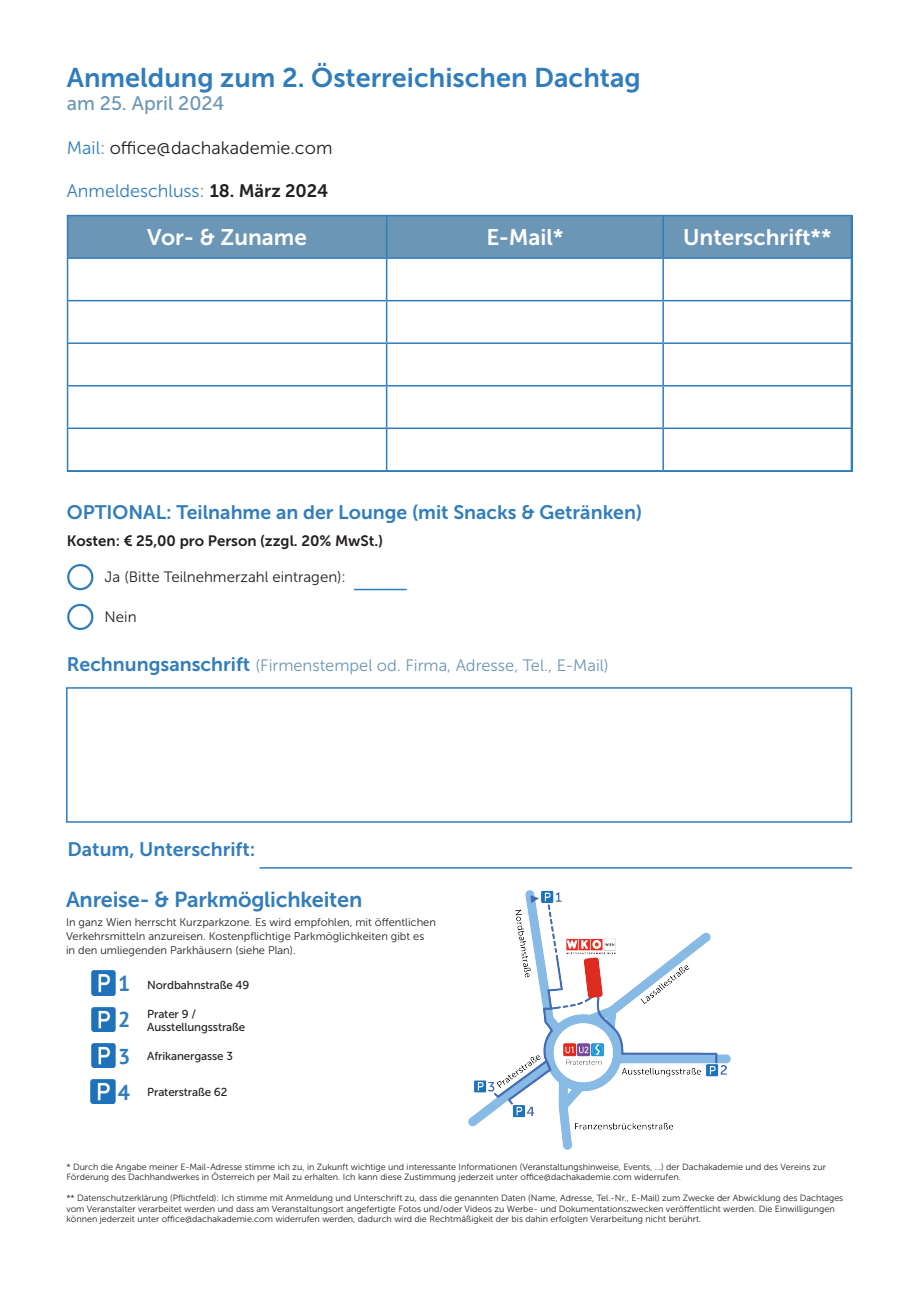
<style>
.page{position:relative;width:919px;height:1289px;background:#fff}
.page>*{position:absolute;margin:0;border:0;box-sizing:border-box;transform-origin:0 0}
.t1{font:27px "Museo Sans 700";color:#317dbb}
.t2{font:22.5px "Museo Sans 700";color:#fff}
.t3{font:21.6px "Museo Sans 700";letter-spacing:-.01em;color:#317dbb}
.t4{font:700 21.45px/36.3px "PT Sans";color:#317dbb;text-align:justify}
.t5{font:19.5px "Museo Sans 700";color:#317dbb}
.t6{font:19.5px "Museo Sans 500";color:#6c96b6}
.t7{font:18px "Museo Sans 300";color:#231f20}
.t8{font:18px "Museo Sans 300";color:#317dbb}
.t9{font:16.5px "Museo Sans 300";color:#6c96b6}
.t10{font:15px "Museo Sans 700";color:#231f20}
.t11{font:15px "Museo Sans 300";color:#231f20}
.t12{font:11.55px/13px "Museo Sans 500";letter-spacing:-.01em;color:#231f20}
.t13{font:11.1px/14px "Museo Sans 300";color:#231f20}
.t14{font:9px/10.5px "Museo Sans 300";color:#231f20}
.s1{color:#317dbb}
.s2{font-family:"Museo Sans 700";color:#231f20}
.s3{font-family:"Museo Sans 700";font-size:19.5px;color:#317dbb}
.s4{font-family:"PT Sans";font-weight:700;font-size:21.45px;color:#317dbb}
</style>
<div class="page">
<div style="left:68px;top:216px;width:782px;height:41px;background:#6c96b6"></div>
<svg style="left:68px;top:259px;width:782px;height:211px"></svg>
<hr style="left:67px;top:259px;width:1px;height:41px;background:#317dbb">
<hr style="left:386px;top:259px;width:1px;height:41px;background:#317dbb">
<hr style="left:662px;top:259px;width:2px;height:41px;background:#317dbb">
<hr style="left:850px;top:259px;width:2px;height:41px;background:#317dbb">
<hr style="left:67px;top:300px;width:319px;height:1px;background:#317dbb">
<hr style="left:67px;top:301px;width:1px;height:41px;background:#317dbb">
<hr style="left:386px;top:300px;width:277px;height:1px;background:#317dbb">
<hr style="left:386px;top:301px;width:1px;height:41px;background:#317dbb">
<hr style="left:663px;top:300px;width:189px;height:1px;background:#317dbb">
<hr style="left:662px;top:301px;width:2px;height:41px;background:#317dbb">
<hr style="left:850px;top:301px;width:2px;height:41px;background:#317dbb">
<hr style="left:67px;top:342px;width:319px;height:2px;background:#317dbb">
<hr style="left:67px;top:344px;width:1px;height:41px;background:#317dbb">
<hr style="left:386px;top:342px;width:277px;height:2px;background:#317dbb">
<hr style="left:386px;top:344px;width:1px;height:41px;background:#317dbb">
<hr style="left:663px;top:342px;width:189px;height:2px;background:#317dbb">
<hr style="left:662px;top:344px;width:2px;height:41px;background:#317dbb">
<hr style="left:850px;top:344px;width:2px;height:41px;background:#317dbb">
<hr style="left:67px;top:385px;width:319px;height:1px;background:#317dbb">
<hr style="left:67px;top:386px;width:1px;height:41px;background:#317dbb">
<hr style="left:386px;top:385px;width:277px;height:1px;background:#317dbb">
<hr style="left:386px;top:386px;width:1px;height:41px;background:#317dbb">
<hr style="left:663px;top:385px;width:189px;height:1px;background:#317dbb">
<hr style="left:662px;top:386px;width:2px;height:41px;background:#317dbb">
<hr style="left:850px;top:386px;width:2px;height:41px;background:#317dbb">
<hr style="left:67px;top:427px;width:319px;height:2px;background:#317dbb">
<hr style="left:67px;top:429px;width:1px;height:41px;background:#317dbb">
<hr style="left:386px;top:427px;width:277px;height:2px;background:#317dbb">
<hr style="left:386px;top:429px;width:1px;height:41px;background:#317dbb">
<hr style="left:663px;top:427px;width:189px;height:2px;background:#317dbb">
<hr style="left:662px;top:429px;width:2px;height:41px;background:#317dbb">
<hr style="left:850px;top:429px;width:2px;height:41px;background:#317dbb">
<hr style="left:67px;top:470px;width:319px;height:1px;background:#317dbb">
<hr style="left:386px;top:470px;width:277px;height:1px;background:#317dbb">
<hr style="left:663px;top:470px;width:189px;height:1px;background:#317dbb">
<hr style="left:67px;top:215px;width:319px;height:1px;background:#317dbb">
<hr style="left:67px;top:216px;width:1px;height:41px;background:#317dbb">
<hr style="left:386px;top:215px;width:277px;height:1px;background:#317dbb">
<hr style="left:386px;top:216px;width:1px;height:41px;background:#317dbb">
<hr style="left:663px;top:215px;width:189px;height:1px;background:#317dbb">
<hr style="left:662px;top:216px;width:2px;height:41px;background:#317dbb">
<hr style="left:850px;top:216px;width:2px;height:41px;background:#317dbb">
<hr style="left:67px;top:257px;width:319px;height:2px;background:#317dbb">
<hr style="left:386px;top:257px;width:277px;height:2px;background:#317dbb">
<hr style="left:663px;top:257px;width:189px;height:2px;background:#317dbb">
<div style="left:66px;top:687px;width:786px;height:135px;background:#fff;border:2px solid #317dbb"></div>
<hr style="left:259px;top:867px;width:593px;height:1px;background:#317dbb">
<hr style="left:354px;top:588px;width:52px;height:2px;background:#317dbb">
<div style="left:67px;top:564px;width:26px;height:26px;border:2px solid #317dbb;border-radius:50%"></div>
<div style="left:67px;top:603px;width:26px;height:27px;border:2px solid #317dbb;border-radius:50%"></div>
<img style="left:468px;top:890px;width:262px;height:259px">
<img style="left:91px;top:970px;width:25px;height:25px">
<img style="left:91px;top:1007px;width:25px;height:24px">
<img style="left:91px;top:1043px;width:25px;height:24px">
<img style="left:91px;top:1079px;width:24px;height:24px">
<h1 class="t1" style="left:67px;top:63px;width:575px">Anmeldung zum 2. Österreichischen Dachtag</h1>
<h3 class="t6" style="left:67px;top:93px;width:159px">am 25. April 2024</h3>
<h3 class="t7" style="left:67px;top:138px;width:267px"><span class="s1">Mail:</span> office@dachakademie.com</h3>
<h3 class="t8" style="left:67px;top:181px;width:263px">Anmeldeschluss: <span class="s2">18. März 2024</span></h3>
<h2 class="t2" style="left:147px;top:225px;width:161px">Vor- &amp; Zuname</h2>
<h2 class="t2" style="left:486px;top:225px;width:78px">E-Mail*</h2>
<h2 class="t2" style="left:683px;top:225px;width:150px">Unterschrift**</h2>
<h3 class="t5" style="left:67px;top:501px;width:576px">OPTIONAL: Teilnahme an der Lounge (mit Snacks &amp; Getränken)</h3>
<h3 class="t10" style="left:67px;top:532px;width:318px">Kosten: € 25,00 pro Person (zzgl. 20% MwSt.)</h3>
<h3 class="t11" style="left:105px;top:569px;width:243px">Ja (Bitte Teilnehmerzahl eintragen):</h3>
<h3 class="t11" style="left:105px;top:608px;width:33px">Nein</h3>
<h3 class="t9" style="left:67px;top:656px;width:543px"><span class="s3">Rechnungsanschrift</span> (Firmenstempel od. Firma, Adresse, Tel., E-Mail)</h3>
<h3 class="t5" style="left:68px;top:838px;width:189px">Datum, Unterschrift:</h3>
<h3 class="t3" style="left:66px;top:887px;width:298px">Anreise- &amp; Parkmöglichkeiten</h3>
<p class="t13" style="left:66px;top:915px;width:371px">In ganz Wien herrscht Kurzparkzone. Es wird empfohlen, mit öffentlichen<br>Verkehrsmitteln anzureisen. Kostenpflichtige Parkmöglichkeiten gibt es in den umliegenden Parkhäusern (siehe Plan).</p>
<p class="t12" style="left:118px;top:978px;width:133px"><span class="s4">1</span> Nordbahnstraße 49</p>
<h3 class="t4" style="left:118px;top:1000px;width:14px">2<br>3<br>4</h3>
<p class="t12" style="left:147px;top:1007px;width:99px">Prater 9 /<br>Ausstellungsstraße</p>
<p class="t12" style="left:147px;top:1049px;width:87px">Afrikanergasse 3</p>
<p class="t12" style="left:147px;top:1085px;width:82px">Praterstraße 62</p>
<p class="t14" style="left:66px;top:1161px;width:761px">* Durch die Angabe meiner E-Mail-Adresse stimme ich zu, in Zukunft wichtige und interessante Informationen (Veranstaltungshinweise, Events, …) der Dachakademie und des Vereins zur<br>Förderung des Dachhandwerkes in Österreich per Mail zu erhalten. Ich kann diese Zustimmung jederzeit unter office@dachakademie.com widerrufen.</p>
<p class="t14" style="left:66px;top:1192px;width:778px">** Datenschutzerklärung (Pflichtfeld): Ich stimme mit Anmeldung und Unterschrift zu, dass die genannten Daten (Name, Adresse, Tel.-Nr., E-Mail) zum Zwecke der Abwicklung des Dachtages vom Veranstalter verarbeitet werden und dass am Veranstaltungsort angefertigte Fotos und/oder Videos zu Werbe- und Dokumentationszwecken veröffentlicht werden. Die Einwilligungen können jederzeit unter office@dachakademie.com widerrufen werden, dadurch wird die Rechtmäßigkeit der bis dahin erfolgten Verarbeitung nicht berührt.</p>
</div>
